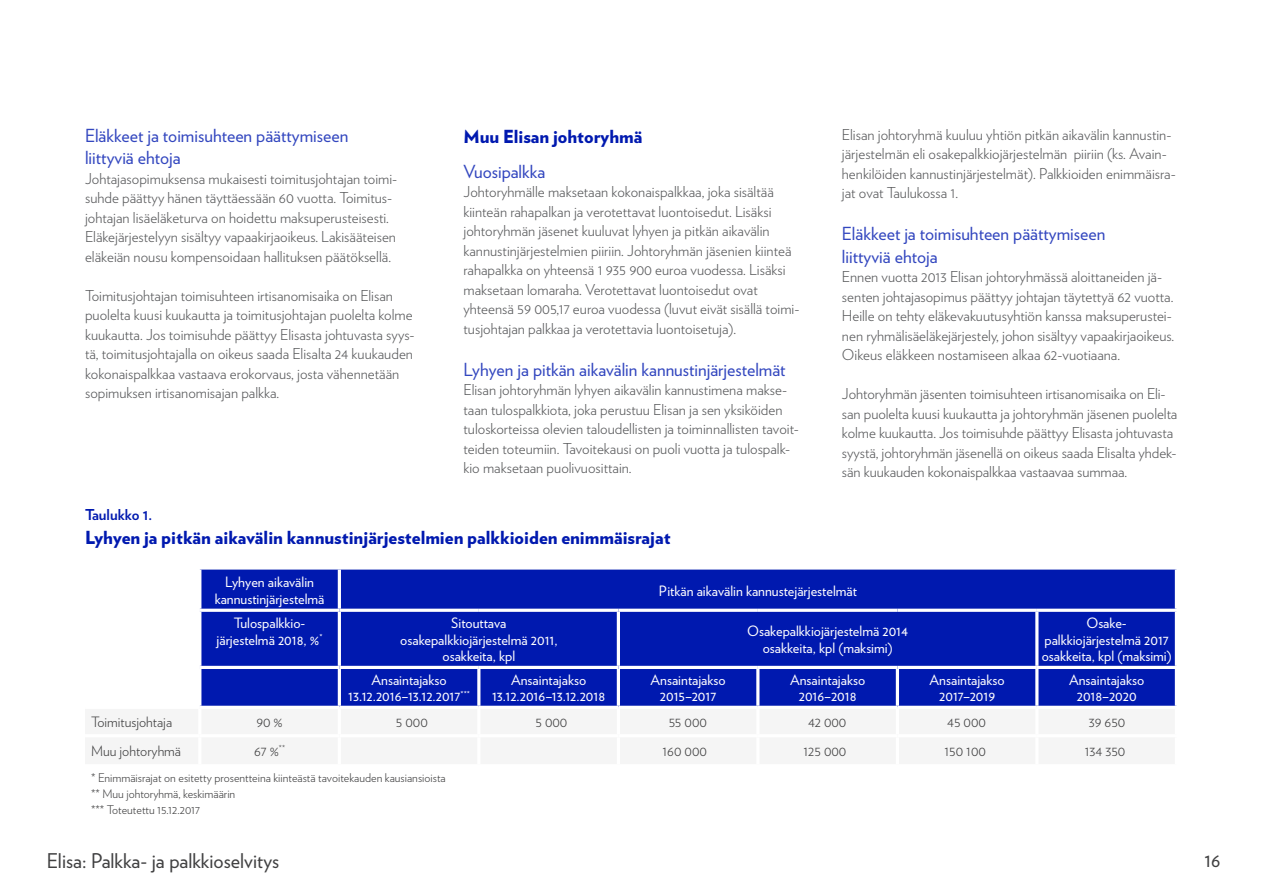
<style>
.page{position:relative;width:1263px;height:893px;background:#fff}
.page>*{position:absolute;margin:0;border:0;box-sizing:border-box;transform-origin:0 0}
.t1{font:20.25px "Verlag";color:#404041}
.t2{font:19.5px "Verlag";color:#404041}
.t3{font:18px/22.5px "Verlag";color:#3347bf}
.t4{font:900 18px "Verlag";color:#0019af}
.t5{font:300 15px/19.5px "Verlag";color:#58595b}
.t6{font:700 15px "Verlag";color:#0019af}
.t7{font:14.25px/16.5px "Verlag";color:#fff;text-align:center}
.t8{font:300 14.25px "Verlag";color:#404041}
.t9{font:300 12px/15.9px "Verlag";color:#404041}
</style>
<div class="page">
<div style="left:201px;top:570px;width:974px;height:136px;background:#0019af"></div>
<hr style="left:338px;top:570px;width:3px;height:39px;background:#fff">
<hr style="left:338px;top:669px;width:3px;height:37px;background:#fff">
<hr style="left:477px;top:669px;width:3px;height:37px;background:#fff">
<hr style="left:617px;top:669px;width:3px;height:37px;background:#fff">
<hr style="left:756px;top:669px;width:3px;height:37px;background:#fff">
<hr style="left:896px;top:669px;width:3px;height:37px;background:#fff">
<hr style="left:1035px;top:669px;width:3px;height:37px;background:#fff">
<hr style="left:338px;top:612px;width:3px;height:54px;background:#fff">
<hr style="left:617px;top:612px;width:3px;height:54px;background:#fff">
<hr style="left:1035px;top:612px;width:3px;height:54px;background:#fff">
<hr style="left:200px;top:609px;width:139px;height:3px;background:#fff">
<hr style="left:339px;top:609px;width:140px;height:3px;background:#fff">
<hr style="left:479px;top:609px;width:139px;height:3px;background:#fff">
<hr style="left:618px;top:609px;width:140px;height:3px;background:#fff">
<hr style="left:758px;top:609px;width:139px;height:3px;background:#fff">
<hr style="left:897px;top:609px;width:140px;height:3px;background:#fff">
<hr style="left:1037px;top:609px;width:141px;height:3px;background:#fff">
<hr style="left:200px;top:666px;width:139px;height:3px;background:#fff">
<hr style="left:339px;top:666px;width:140px;height:3px;background:#fff">
<hr style="left:479px;top:666px;width:139px;height:3px;background:#fff">
<hr style="left:618px;top:666px;width:140px;height:3px;background:#fff">
<hr style="left:758px;top:666px;width:139px;height:3px;background:#fff">
<hr style="left:897px;top:666px;width:140px;height:3px;background:#fff">
<hr style="left:1037px;top:666px;width:141px;height:3px;background:#fff">
<p class="t3" style="left:85px;top:123px;width:265px">Eläkkeet ja toimisuhteen päättymiseen liittyviä ehtoja</p>
<p class="t5" style="left:85px;top:168px;width:312px">Johtajasopimuksensa mukaisesti toimitusjohtajan toimi&shy;suhde päättyy hänen täyttäessään 60 vuotta. Toimitus&shy;johtajan lisäeläketurva on hoidettu maksuperusteisesti.<br>Eläkejärjestelyyn sisältyy vapaakirjaoikeus. Lakisääteisen eläkeiän nousu kompensoidaan hallituksen päätöksellä.</p>
<p class="t5" style="left:85px;top:285px;width:331px">Toimitusjohtajan toimisuhteen irtisanomisaika on Elisan puolelta kuusi kuukautta ja toimitusjohtajan puolelta kolme kuukautta. Jos toimisuhde päättyy Elisasta johtuvasta syys&shy;tä, toimitusjohtajalla on oikeus saada Elisalta 24 kuukauden kokonaispalkkaa vastaava erokorvaus, josta vähennetään sopimuksen irtisanomisajan palkka.</p>
<p class="t4" style="left:463px;top:122px;width:180px">Muu Elisan johtoryhmä</p>
<p class="t3" style="left:463px;top:159px;width:83px">Vuosipalkka</p>
<p class="t5" style="left:463px;top:181px;width:337px">Johtoryhmälle maksetaan kokonaispalkkaa, joka sisältää kiinteän rahapalkan ja verotettavat luontoisedut. Lisäksi johtoryhmän jäsenet kuuluvat lyhyen ja pitkän aikavälin kannustinjärjestelmien piiriin. Johtoryhmän jäsenien kiinteä rahapalkka on yhteensä 1 935 900 euroa vuodessa. Lisäksi maksetaan lomaraha. Verotettavat luontoisedut ovat yhteensä 59 005,17 euroa vuodessa (luvut eivät sisällä toimi&shy;tusjohtajan palkkaa ja verotettavia luontoisetuja).</p>
<p class="t3" style="left:463px;top:357px;width:324px">Lyhyen ja pitkän aikavälin kannustinjärjestelmät</p>
<p class="t5" style="left:463px;top:379px;width:337px">Elisan johtoryhmän lyhyen aikavälin kannustimena makse&shy;taan tulospalkkiota, joka perustuu Elisan ja sen yksiköiden tuloskorteissa olevien taloudellisten ja toiminnallisten tavoit&shy;teiden toteumiin. Tavoitekausi on puoli vuotta ja tulospalk&shy;kio maksetaan puolivuosittain.</p>
<p class="t5" style="left:842px;top:124px;width:335px">Elisan johtoryhmä kuuluu yhtiön pitkän aikavälin kannustin&shy;järjestelmän eli osakepalkkiojärjestelmän piiriin (ks. Avain&shy;henkilöiden kannustinjärjestelmät). Palkkioiden enimmäisra&shy;jat ovat Taulukossa 1.</p>
<p class="t3" style="left:842px;top:221px;width:265px">Eläkkeet ja toimisuhteen päättymiseen liittyviä ehtoja</p>
<p class="t5" style="left:842px;top:266px;width:334px">Ennen vuotta 2013 Elisan johtoryhmässä aloittaneiden jä&shy;senten johtajasopimus päättyy johtajan täytettyä 62 vuotta.<br>Heille on tehty eläkevakuutusyhtiön kanssa maksuperustei&shy;nen ryhmälisäeläkejärjestely, johon sisältyy vapaakirjaoikeus.<br>Oikeus eläkkeen nostamiseen alkaa 62-vuotiaana.</p>
<p class="t5" style="left:842px;top:383px;width:337px">Johtoryhmän jäsenten toimisuhteen irtisanomisaika on Eli&shy;san puolelta kuusi kuukautta ja johtoryhmän jäsenen puolelta kolme kuukautta. Jos toimisuhde päättyy Elisasta johtuvasta syystä, johtoryhmän jäsenellä on oikeus saada Elisalta yhdek&shy;sän kuukauden kokonaispalkkaa vastaavaa summaa.</p>
<p class="t6" style="left:85px;top:503px;width:69px">Taulukko 1.</p>
<p class="t4" style="left:85px;top:523px;width:587px">Lyhyen ja pitkän aikavälin kannustinjärjestelmien palkkioiden enimmäisrajat</p>
<p class="t7" style="left:215px;top:573px;width:111px">Lyhyen aikavälin kannustinjärjestelmä</p>
<p class="t7" style="left:659px;top:581px;width:200px">Pitkän aikavälin kannustejärjestelmät</p>
<p class="t7" style="left:217px;top:614px;width:107px">Tulospalkkio&shy;järjestelmä 2018, %<sup>*</sup></p>
<p class="t7" style="left:400px;top:614px;width:159px">Sitouttava osakepalkkiojärjestelmä 2011, osakkeita, kpl</p>
<p class="t7" style="left:747px;top:622px;width:162px">Osakepalkkiojärjestelmä 2014 osakkeita, kpl (maksimi)</p>
<p class="t7" style="left:1042px;top:614px;width:131px">Osake&shy;palkkiojärjestelmä 2017 osakkeita, kpl (maksimi)</p>
<p class="t7" style="left:348px;top:671px;width:123px">Ansaintajakso<br>13.12.2016–13.12.2017<sup>***</sup></p>
<p class="t7" style="left:492px;top:671px;width:115px">Ansaintajakso<br>13.12.2016–13.12.2018</p>
<p class="t7" style="left:651px;top:671px;width:77px">Ansaintajakso<br>2015–2017</p>
<p class="t7" style="left:790px;top:671px;width:77px">Ansaintajakso<br>2016–2018</p>
<p class="t7" style="left:930px;top:671px;width:77px">Ansaintajakso<br>2017–2019</p>
<p class="t7" style="left:1069px;top:671px;width:77px">Ansaintajakso<br>2018–2020</p>
<p class="t8" style="left:91px;top:712px;width:83px">Toimitusjohtaja</p>
<p class="t8" style="left:256px;top:712px;width:28px">90 %</p>
<p class="t8" style="left:396px;top:712px;width:33px">5 000</p>
<p class="t8" style="left:535px;top:712px;width:33px">5 000</p>
<p class="t8" style="left:669px;top:712px;width:40px">55 000</p>
<p class="t8" style="left:808px;top:712px;width:40px">42 000</p>
<p class="t8" style="left:947px;top:712px;width:40px">45 000</p>
<p class="t8" style="left:1089px;top:712px;width:38px">39 650</p>
<p class="t8" style="left:91px;top:740px;width:92px">Muu johtoryhmä</p>
<p class="t8" style="left:254px;top:740px;width:32px">67 %<sup>**</sup></p>
<p class="t8" style="left:662px;top:740px;width:46px">160 000</p>
<p class="t8" style="left:803px;top:740px;width:44px">125 000</p>
<p class="t8" style="left:944px;top:740px;width:43px">150 100</p>
<p class="t8" style="left:1085px;top:740px;width:42px">134 350</p>
<p class="t9" style="left:91px;top:769px;width:356px">* Enimmäisrajat on esitetty prosentteina kiinteästä tavoitekauden kausiansioista ** Muu johtoryhmä, keskimäärin<br>*** Toteutettu 15.12.2017</p>
<h1 class="t1" style="left:47px;top:845px;width:234px">Elisa: Palkka- ja palkkioselvitys</h1>
<h2 class="t2" style="left:1204px;top:845px;width:18px">16</h2>
</div>
